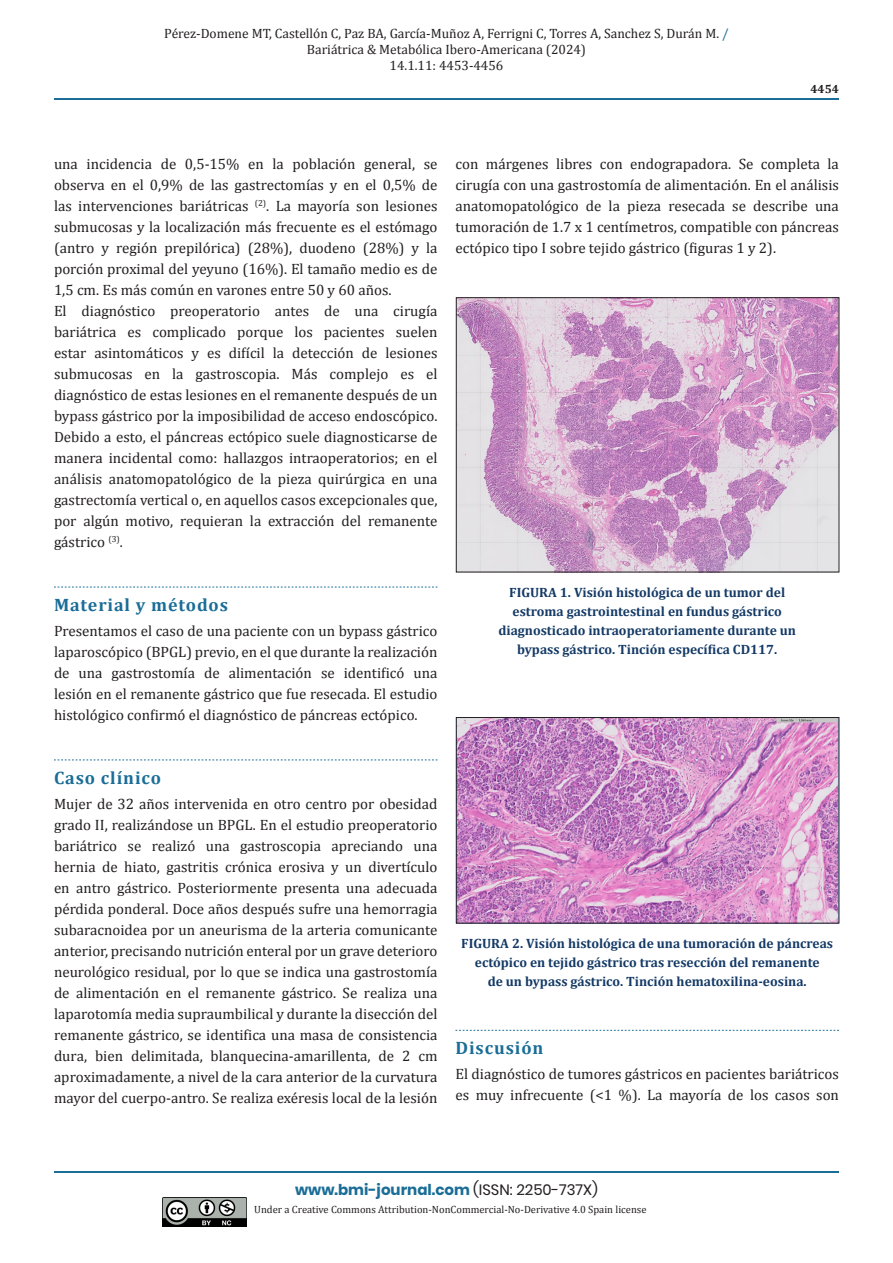
<style>
.page{position:relative;width:893px;height:1263px;background:#fff}
.page>*{position:absolute;margin:0;border:0;box-sizing:border-box;transform-origin:0 0}
.Capítulo_Azul{font:700 18px "Cambria";letter-spacing:.05em;color:#1a6d97}
.Párrafo{font:15px/21px "Cambria";color:#231f20;text-align:justify}
.t1{font:700 15px "Poppins";color:#1a6d97}
.Nombre_del_cuadro{font:700 13.5px/18.9px "Cambria";color:#143a66;text-align:center}
.t2{font:13.5px/16.2px "Cambria";color:#231f20;text-align:center}
.t3{font:700 12px "Cambria";color:#231f20}
.t4{font:10.5px "Cambria";color:#231f20}
.s1{color:#1a6d97}
.s2{font-weight:400;color:#231f20}
</style>
<div class="page">
<hr style="left:54px;top:99px;width:785px;height:1px;background:#1a6d97">
<hr style="left:54px;top:1171px;width:785px;height:1px;background:#1a6d97">
<img style="left:163px;top:1197px;width:83px;height:29px">
<svg style="left:54px;top:587px;width:383px;height:1px"></svg>
<svg style="left:54px;top:760px;width:383px;height:1px"></svg>
<svg style="left:455px;top:1030px;width:384px;height:1px"></svg>
<img style="left:458px;top:299px;width:379px;height:271px">
<div style="left:456px;top:297px;width:383px;height:275px;border:1px solid #231f20"></div>
<img style="left:458px;top:719px;width:379px;height:202px">
<div style="left:456px;top:717px;width:383px;height:206px;border:1px solid #231f20"></div>
<p class="t2" style="left:164px;top:25px;width:566px">Pérez-Domene MT, Castellón C, Paz BA, García-Muñoz A, Ferrigni C, Torres A, Sanchez S, Durán M. <span class="s1">/<br></span>Bariátrica &amp; Metabólica Ibero-Americana (2024)<br>14.1.11: 4453-4456</p>
<p class="t3" style="left:810px;top:80px;width:30px">4454</p>
<p class="Párrafo" style="left:54px;top:153px;width:385px">una incidencia de 0,5-15% en la población general, se observa en el 0,9% de las gastrectomías y en el 0,5% de las intervenciones bariátricas <sup>(2)</sup>. La mayoría son lesiones submucosas y la localización más frecuente es el estómago (antro y región prepilórica) (28%), duodeno (28%) y la porción proximal del yeyuno (16%). El tamaño medio es de 1,5 cm. Es más común en varones entre 50 y 60 años.</p>
<p class="Párrafo" style="left:54px;top:300px;width:385px">El diagnóstico preoperatorio antes de una cirugía bariátrica es complicado porque los pacientes suelen estar asintomáticos y es difícil la detección de lesiones submucosas en la gastroscopia. Más complejo es el diagnóstico de estas lesiones en el remanente después de un bypass gástrico por la imposibilidad de acceso endoscópico.<br>Debido a esto, el páncreas ectópico suele diagnosticarse de manera incidental como: hallazgos intraoperatorios; en el análisis anatomopatológico de la pieza quirúrgica en una gastrectomía vertical o, en aquellos casos excepcionales que, por algún motivo, requieran la extracción del remanente gástrico <sup>(3)</sup>.</p>
<p class="Capítulo_Azul" style="left:54px;top:592px;width:176px">Material y métodos</p>
<p class="Párrafo" style="left:54px;top:620px;width:385px">Presentamos el caso de una paciente con un bypass gástrico laparoscópico (BPGL) previo, en el que durante la realización de una gastrostomía de alimentación se identificó una lesión en el remanente gástrico que fue resecada. El estudio histológico confirmó el diagnóstico de páncreas ectópico.</p>
<p class="Párrafo" style="left:455px;top:153px;width:385px">con márgenes libres con endograpadora. Se completa la cirugía con una gastrostomía de alimentación. En el análisis anatomopatológico de la pieza resecada se describe una tumoración de 1.7 x 1 centímetros, compatible con páncreas ectópico tipo I sobre tejido gástrico (figuras 1 y 2).</p>
<p class="Nombre_del_cuadro" style="left:498px;top:583px;width:299px">FIGURA 1. Visión histológica de un tumor del estroma gastrointestinal en fundus gástrico diagnosticado intraoperatoriamente durante un bypass gástrico. Tinción específica CD117.</p>
<p class="Capítulo_Azul" style="left:54px;top:765px;width:109px">Caso clínico</p>
<p class="Párrafo" style="left:54px;top:793px;width:385px">Mujer de 32 años intervenida en otro centro por obesidad grado II, realizándose un BPGL. En el estudio preoperatorio bariátrico se realizó una gastroscopia apreciando una hernia de hiato, gastritis crónica erosiva y un divertículo en antro gástrico. Posteriormente presenta una adecuada pérdida ponderal. Doce años después sufre una hemorragia subaracnoidea por un aneurisma de la arteria comunicante anterior, precisando nutrición enteral por un grave deterioro neurológico residual, por lo que se indica una gastrostomía de alimentación en el remanente gástrico. Se realiza una laparotomía media supraumbilical y durante la disección del remanente gástrico, se identifica una masa de consistencia dura, bien delimitada, blanquecina-amarillenta, de 2 cm aproximadamente, a nivel de la cara anterior de la curvatura mayor del cuerpo-antro. Se realiza exéresis local de la lesión</p>
<p class="Nombre_del_cuadro" style="left:461px;top:934px;width:373px">FIGURA 2. Visión histológica de una tumoración de páncreas ectópico en tejido gástrico tras resección del remanente<br>de un bypass gástrico. Tinción hematoxilina-eosina.</p>
<p class="Capítulo_Azul" style="left:455px;top:1035px;width:90px">Discusión</p>
<p class="Párrafo" style="left:455px;top:1063px;width:385px">El diagnóstico de tumores gástricos en pacientes bariátricos es muy infrecuente (&lt;1 %). La mayoría de los casos son</p>
<p class="t1" style="left:295px;top:1181px;width:304px">www.bmi-journal.com <span class="s2">(ISSN: 2250-737X)</span></p>
<p class="t4" style="left:254px;top:1203px;width:394px">Under a Creative Commons Attribution-NonCommercial-No-Derivative 4.0 Spain license</p>
</div>
